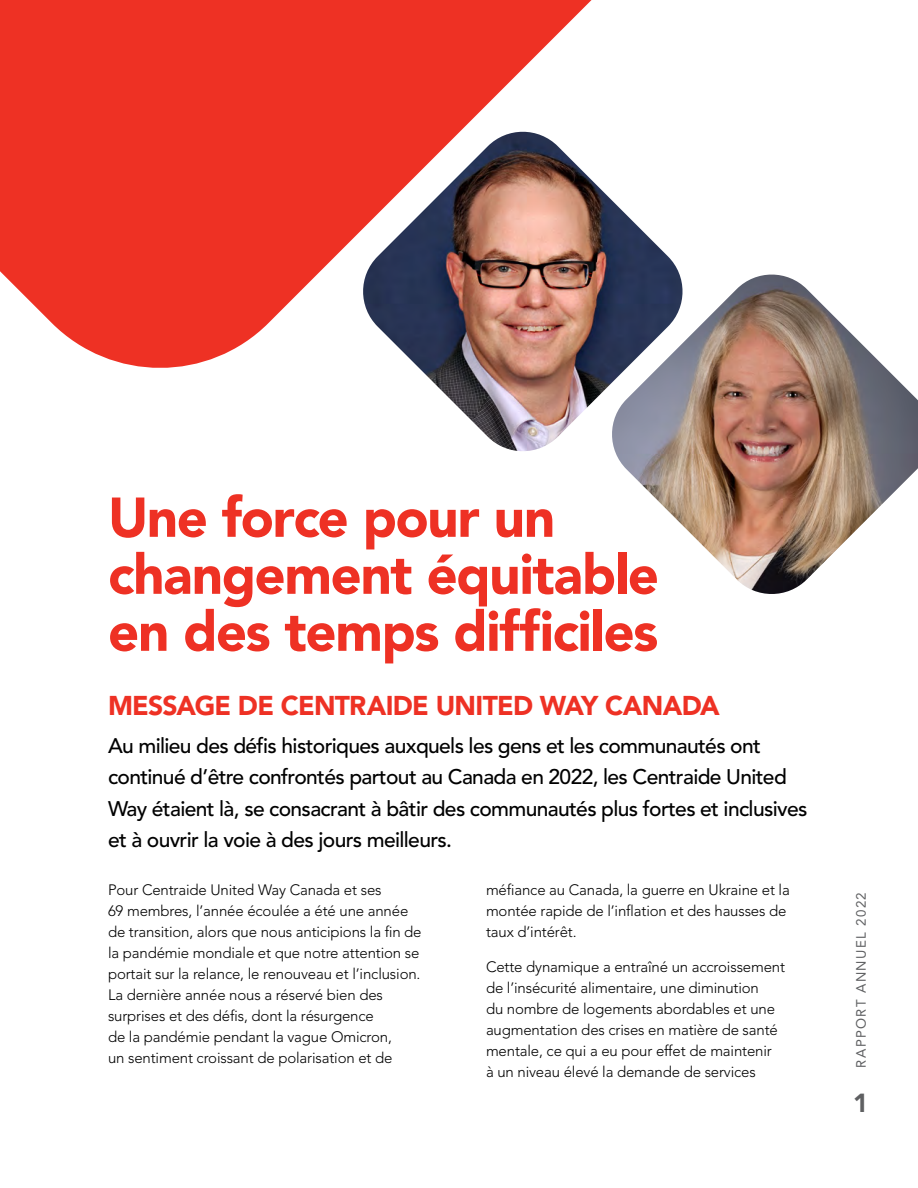
<style>
.page{position:relative;width:918px;height:1188px;background:#fff}
.page>*{position:absolute;margin:0;border:0;box-sizing:border-box;transform-origin:0 0}
.H2{font:900 55.5px/57px "Avenir";letter-spacing:-.025em;color:#ee3124}
.H3{font:900 27px "Avenir";letter-spacing:-.025em;color:#ee3124}
.t1{font:900 25.95px "Avenir";color:#5f6062}
.Lead_Paragraph{font:500 21px/31.5px "Avenir";letter-spacing:-.03em;color:#000}
.body_copy{font:300 15px/21px "Avenir";letter-spacing:-.01em;color:#000}
.t2{font:13.5px "Avenir";letter-spacing:.11em;color:#5f6062}
</style>
<div class="page">
<img style="left:434px;top:257px;width:244px;height:194px">
<img style="left:607px;top:270px;width:311px;height:324px">
<svg style="left:0;top:0;width:669px;height:383px;fill:#ee3124"></svg>
<h1 class="H2" style="left:108px;top:489px;width:552px">Une force pour un changement équitable en des temps difficiles</h1>
<h2 class="H3" style="left:108px;top:689px;width:613px">MESSAGE DE CENTRAIDE UNITED WAY CANADA</h2>
<p class="Lead_Paragraph" style="left:108px;top:730px;width:701px">Au milieu des défis historiques auxquels les gens et les communautés ont continué d’être confrontés partout au Canada en 2022, les Centraide United Way étaient là, se consacrant à bâtir des communautés plus fortes et inclusives et à ouvrir la voie à des jours meilleurs.</p>
<p class="body_copy" style="left:108px;top:880px;width:315px">Pour Centraide United Way Canada et ses<br>69 membres, l’année écoulée a été une année de transition, alors que nous anticipions la fin de la pandémie mondiale et que notre attention se portait sur la relance, le renouveau et l’inclusion.<br>La dernière année nous a réservé bien des surprises et des défis, dont la résurgence<br>de la pandémie pendant la vague Omicron,<br>un sentiment croissant de polarisation et de</p>
<p class="body_copy" style="left:486px;top:880px;width:305px">méfiance au Canada, la guerre en Ukraine et la montée rapide de l’inflation et des hausses de taux d’intérêt.</p>
<p class="body_copy" style="left:486px;top:956px;width:301px">Cette dynamique a entraîné un accroissement de l’insécurité alimentaire, une diminution<br>du nombre de logements abordables et une augmentation des crises en matière de santé mentale, ce qui a eu pour effet de maintenir<br>à un niveau élevé la demande de services</p>
<p class="t2" style="left:853px;top:1068px;width:177px;rotate:-90deg">RAPPORT ANNUEL 2022</p>
<h3 class="t1" style="left:853px;top:1087px;width:17px">1</h3>
</div>
